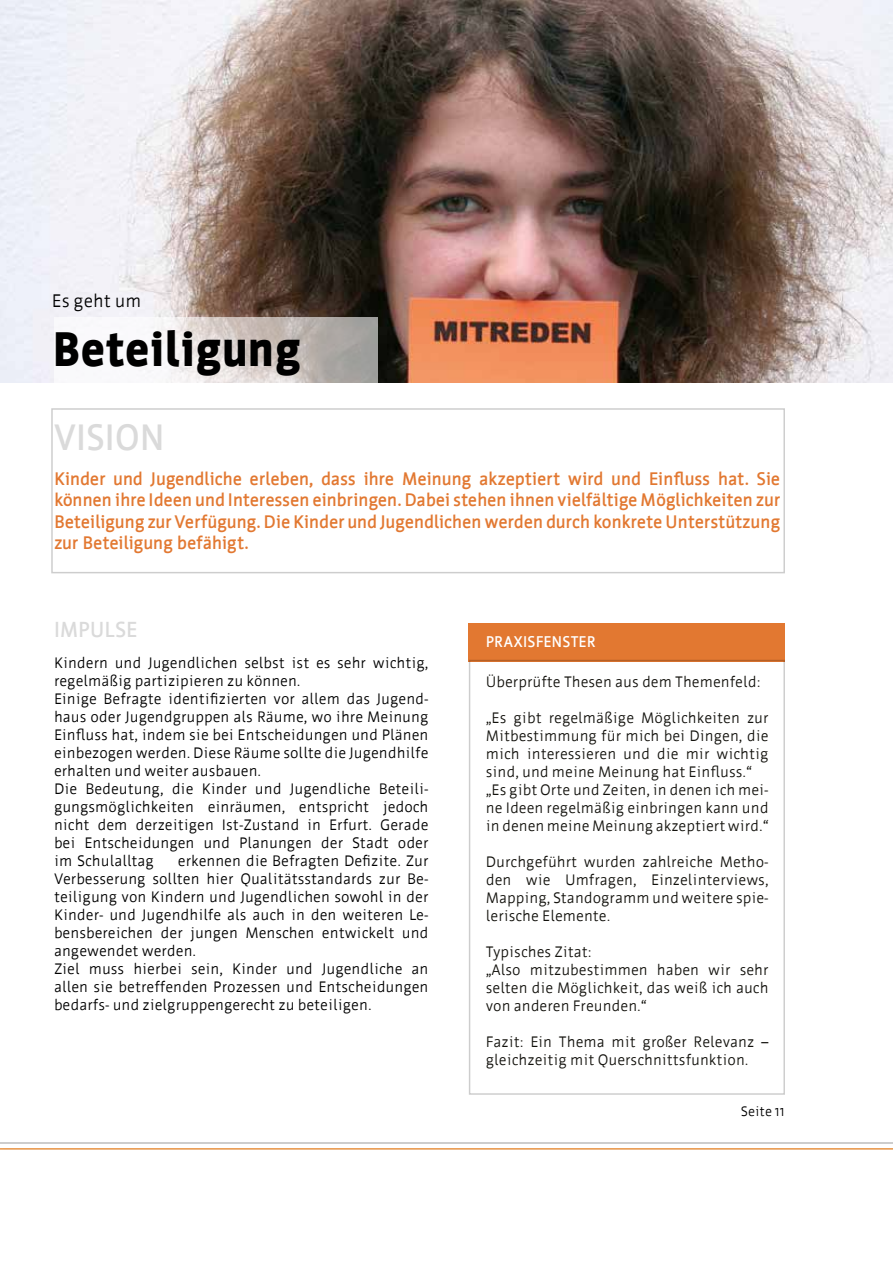
<style>
.page{position:relative;width:893px;height:1263px;background:#fff}
.page>*{position:absolute;margin:0;border:0;box-sizing:border-box;transform-origin:0 0}
.t1{font:900 48px "Werk";color:#000}
.t2{font:700 36.3px "Werk";letter-spacing:-.01em;color:#dadada}
.t3{font:700 21.6px "Werk";letter-spacing:-.01em;color:#dadada}
.t4{font:700 18px/21.6px "Werk";letter-spacing:-.015em;color:#e27831;text-align:justify}
.t5{font:18px "Werk";color:#000}
.t6{font:700 15.3px "Werk";color:#fff}
.t7{font:15px/18px "Werk";color:#000}
.t8{font:15px/18px "Werk";color:#12110c}
.t9{font:13.5px "Werk";color:#000}
.s1{color:#fff}
</style>
<div class="page">
<div style="left:469px;top:623px;width:316px;height:38px;background:#e27831"></div>
<img style="left:0;top:0;width:893px;height:383px">
<svg style="left:54px;top:317px;width:323px;height:66px"></svg>
<div style="left:0;top:1146px;width:893px;height:5px;background:#000;opacity:.2"></div>
<hr style="left:0;top:1140px;width:893px;height:4px;background:#000;opacity:.2">
<p class="t5" style="left:52px;top:290px;width:91px">Es geht um</p>
<h1 class="t1" style="left:52px;top:323px;width:251px">Beteiligung</h1>
<h2 class="t2" style="left:54px;top:418px;width:113px">VISION</h2>
<p class="t4" style="left:54px;top:468px;width:728px">Kinder und Jugendliche erleben, dass ihre Meinung akzeptiert wird und Einfluss hat. Sie können ihre Ideen und Interessen einbringen. Dabei stehen ihnen vielfältige Möglichkeiten zur Beteiligung zur Verfügung. Die Kinder und Jugendlichen werden durch konkrete Unterstützung zur Beteiligung befähigt.</p>
<h3 class="t3" style="left:54px;top:618px;width:85px">IMPULSE</h3>
<p class="t7" style="left:54px;top:654px;width:376px">Kindern und Jugendlichen selbst ist es sehr wichtig, regelmäßig partizipieren zu können.<br>Einige Befragte identifizierten vor allem das Jugend&shy;haus oder Jugendgruppen als Räume, wo ihre Meinung Einfluss hat, indem sie bei Entscheidungen und Plänen einbezogen werden. Diese Räume sollte die Jugendhilfe erhalten und weiter ausbauen.<br>Die Bedeutung, die Kinder und Jugendliche Beteili&shy;gungsmöglichkeiten einräumen, entspricht jedoch nicht dem derzeitigen Ist-Zustand in Erfurt. Gerade bei Entscheidungen und Planungen der Stadt oder im Schulalltag</p>
<p class="t7" style="left:54px;top:852px;width:376px;text-indent:124px">erkennen die Befragten Defizite. Zur Verbesserung sollten hier Qualitätsstandards zur Be&shy;teiligung von Kindern und Jugendlichen sowohl in der Kinder- und Jugendhilfe als auch in den weiteren Le&shy;bensbereichen der jungen Menschen entwickelt und angewendet werden.<br>Ziel muss hierbei sein, Kinder und Jugendliche an allen sie betreffenden Prozessen und Entscheidungen bedarfs- und zielgruppengerecht zu beteiligen.</p>
<p class="t6" style="left:486px;top:634px;width:111px">PRAXISFENSTER</p>
<p class="t8" style="left:486px;top:673px;width:276px">Überprüfte Thesen aus dem Themenfeld:</p>
<p class="t8" style="left:486px;top:709px;width:284px">„Es gibt regelmäßige Möglichkeiten zur Mitbestimmung für mich bei Dingen, die mich interessieren und die mir wichtig sind, und meine Meinung hat Einfluss.“ „Es gibt Orte und Zeiten, in denen ich mei&shy;ne Ideen regelmäßig einbringen kann und in denen meine Meinung akzeptiert wird.“</p>
<p class="t8" style="left:486px;top:853px;width:284px;text-align:justify">Durchgeführt wurden zahlreiche Metho&shy;den wie Umfragen, Einzelinterviews, Mapping, Standogramm und weitere spie&shy;lerische Elemente.</p>
<p class="t8" style="left:486px;top:943px;width:284px">Typisches Zitat:<br>„Also mitzubestimmen haben wir sehr selten die Möglichkeit, das weiß ich auch von anderen Freunden.“</p>
<p class="t8" style="left:486px;top:1033px;width:284px">Fazit: Ein Thema mit großer Relevanz – gleichzeitig mit Querschnittsfunktion.<span class="s1">.</span></p>
<p class="t9" style="left:741px;top:1103px;width:45px">Seite 11</p>
</div>
